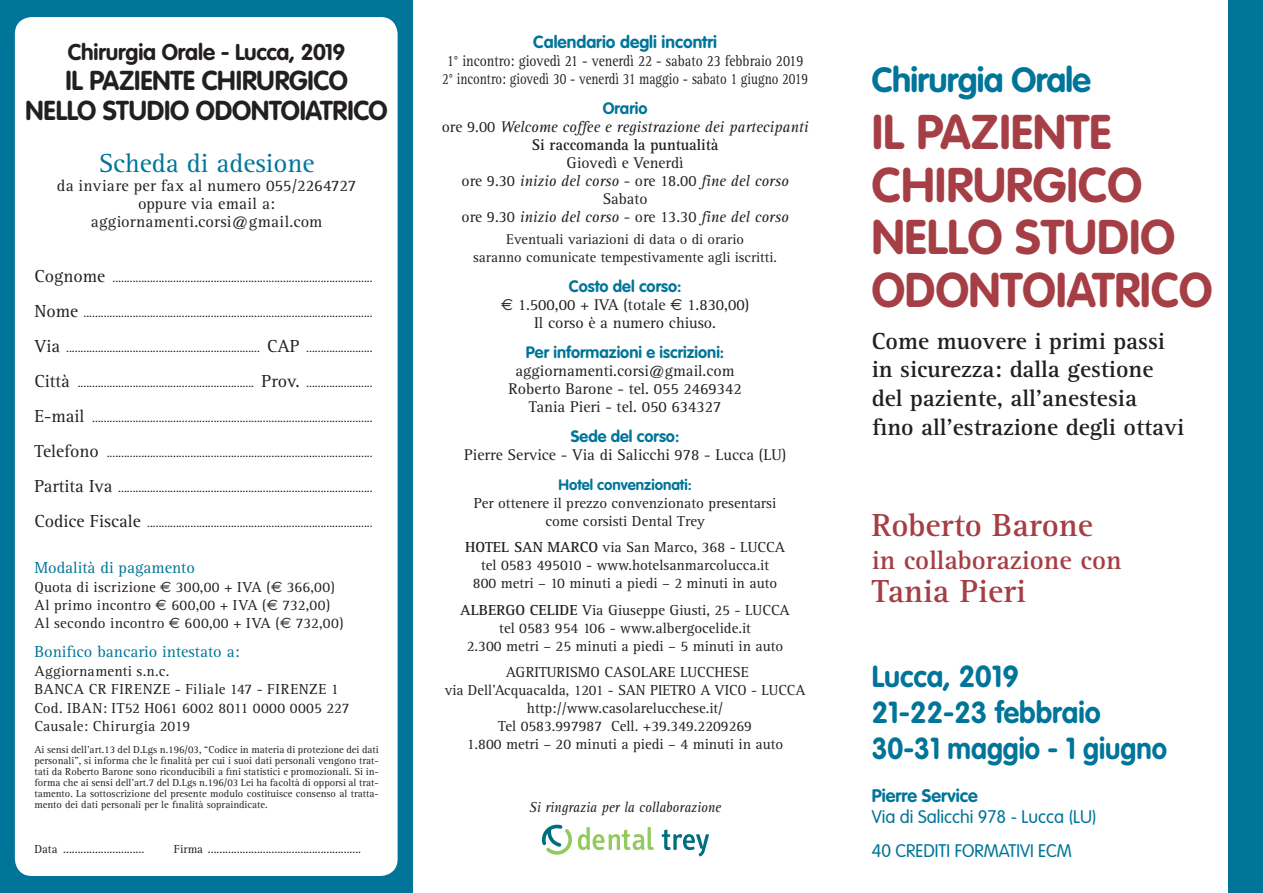
<style>
.page{position:relative;width:1263px;height:893px;background:#fff}
.page>*{position:absolute;margin:0;border:0;box-sizing:border-box;transform-origin:0 0}
.t1{font:700 48px/52.5px "VAG Rounded";color:#a53e45}
.Normale{font:700 34.5px "VAG Rounded";letter-spacing:-.02em;color:#007599}
.t2{font:700 33px "Rotis Serif";color:#a53e45}
.t3{font:700 30px "VAG Rounded";color:#007599;scale:.96 1}
.t4{font:700 30px "VAG Rounded";color:#007599;scale:.92 1}
.t5{font:700 27px "VAG Rounded";letter-spacing:-.01em;color:#231f20}
.t6{font:700 27px "Rotis Serif";color:#a53e45}
.t7{font:27px "Rotis Serif";color:#007599}
.Normale-2{font:700 24px "Rotis Serif";color:#231f20}
.t8{font:700 22.5px "VAG Rounded";letter-spacing:-.01em;color:#231f20}
.Normale-3{font:300 18px "VAG Rounded";color:#007599}
.Normale-4{font:700 18px "VAG Rounded";color:#007599}
.Normale-5{font:700 17.25px "VAG Rounded";color:#007599}
.t9{font:16.5px "Rotis Serif";letter-spacing:.015em;color:#231f20}
.Normale-6{font:16.5px "Rotis Serif";color:#007599}
.Normale-7{font:700 16.35px "VAG Rounded";color:#007599}
.Normale-8{font:16.05px "Rotis Serif";color:#231f20}
.Normale-9{font:italic 16.05px "Rotis Serif";color:#231f20}
.Normale-10{font:16.05px "Rotis Serif";color:#231f20;scale:.8 1}
.Normale-11{font:16.05px "Rotis Serif";color:#231f20;scale:.85 1}
.Normale-12{font:700 16.05px "Rotis Serif";color:#231f20;scale:.95 1}
.Normale-13{font:15px/18px "Rotis Serif";color:#231f20;text-align:center}
.Normale-14{font:15px "Rotis Serif";letter-spacing:.02em;color:#231f20}
.Normale-15{font:15px/18.5px "Rotis Serif";letter-spacing:.03em;color:#231f20}
.Normale-16{font:italic 15px "Rotis Serif";color:#231f20;scale:.92 1}
.Normale-17{font:15px "Rotis Serif";letter-spacing:.025em;color:#231f20}
.Normale-18{font:700 15px "VAG Rounded";color:#007599}
.Normale-19{font:14.55px "Rotis Serif";color:#231f20}
.t10{font:12px "Rotis Serif";color:#231f20}
.t11{font:10.5px/10.9px "Rotis Serif";color:#231f20;text-align:justify}
.s1{font-size:18px}
.s2{font-family:"Euro Sans"}
.s3{font-style:normal}
.s4{font-weight:700}
</style>
<div class="page">
<div style="left:0;top:0;width:412px;height:893px;background:#007599"></div>
<div style="left:15px;top:17px;width:383px;height:859px;background:#fff;border-radius:17px"></div>
<svg style="left:662px;top:829px;width:47px;height:27px"></svg>
<svg style="left:542px;top:825px;width:112px;height:30px"></svg>
<div style="left:1229px;top:0;width:34px;height:893px;background:#007599"></div>
<p class="t8" style="left:68px;top:39px;width:279px">Chirurgia Orale - Lucca, 2019</p>
<p class="t5" style="left:65px;top:65px;width:284px">IL PAZIENTE CHIRURGICO</p>
<p class="t5" style="left:25px;top:95px;width:364px">NELLO STUDIO ODONTOIATRICO</p>
<p class="t7" style="left:99px;top:148px;width:217px">Scheda di adesione</p>
<p class="t9" style="left:57px;top:176px;width:301px">da inviare per fax al numero 055/2264727</p>
<p class="t9" style="left:138px;top:194px;width:139px">oppure via email a:</p>
<p class="t9" style="left:91px;top:213px;width:233px">aggiornamenti.corsi@gmail.com</p>
<p class="t10" style="left:34px;top:271px;width:340px"><span class="s1">Cognome</span> ..........................................................................................</p>
<p class="t10" style="left:34px;top:306px;width:340px"><span class="s1">Nome</span> ....................................................................................................</p>
<p class="t10" style="left:34px;top:341px;width:340px"><span class="s1">Via</span> ................................................................... <span class="s1">CAP</span> .......................</p>
<p class="t10" style="left:34px;top:376px;width:340px"><span class="s1">Città</span> ............................................................. <span class="s1">Prov.</span> .......................</p>
<p class="t10" style="left:34px;top:411px;width:340px"><span class="s1">E-mail</span> .................................................................................................</p>
<p class="t10" style="left:34px;top:446px;width:340px"><span class="s1">Telefono</span> ............................................................................................</p>
<p class="t10" style="left:34px;top:481px;width:340px"><span class="s1">Partita Iva</span> ........................................................................................</p>
<p class="t10" style="left:34px;top:516px;width:340px"><span class="s1">Codice Fiscale</span> ..............................................................................</p>
<p class="Normale-6" style="left:34px;top:558px;width:162px">Modalità di pagamento</p>
<p class="Normale-14" style="left:34px;top:578px;width:302px">Quota di iscrizione <span class="s2">€</span> 300,00 + IVA (<span class="s2">€</span> 366,00)</p>
<p class="Normale-14" style="left:34px;top:596px;width:298px">Al primo incontro <span class="s2">€</span> 600,00 + IVA (<span class="s2">€</span> 732,00)</p>
<p class="Normale-13" style="left:34px;top:615px;width:311px">Al secondo incontro <span class="s2">€</span> 600,00 + IVA (<span class="s2">€</span> 732,00)</p>
<p class="Normale-6" style="left:34px;top:642px;width:207px">Bonifico bancario intestato a:</p>
<p class="Normale-14" style="left:34px;top:662px;width:136px">Aggiornamenti s.n.c.</p>
<p class="Normale-15" style="left:34px;top:680px;width:317px">BANCA CR FIRENZE - Filiale 147 - FIRENZE 1<br>Cod. IBAN: IT52 H061 6002 8011 0000 0005 227</p>
<p class="Normale-17" style="left:34px;top:717px;width:157px">Causale: Chirurgia 2019</p>
<p class="t11" style="left:34px;top:744px;width:346px">Ai sensi dell’art.13 del D.Lgs n.196/03, “Codice in materia di protezione dei dati personali”, si informa che le finalità per cui i suoi dati personali vengono trat&shy;tati da Roberto Barone sono riconducibili a fini statistici e promozionali. Si in&shy;forma che ai sensi dell’art.7 del D.Lgs n.196/03 Lei ha facoltà di opporsi al trat&shy;tamento. La sottoscrizione del presente modulo costituisce consenso al tratta&shy;mento dei dati personali per le finalità sopraindicate.</p>
<p class="t10" style="left:34px;top:842px;width:111px">Data ............................</p>
<p class="t10" style="left:174px;top:842px;width:189px">Firma .....................................................</p>
<p class="Normale-5" style="left:533px;top:31px;width:185px">Calendario degli incontri</p>
<p class="Normale-11" style="left:447px;top:51px;width:421px">1° incontro: giovedì 21 - venerdì 22 - sabato 23 febbraio 2019</p>
<p class="Normale-10" style="left:442px;top:69px;width:459px">2° incontro: giovedì 30 - venerdì 31 maggio - sabato 1 giugno 2019</p>
<p class="Normale-7" style="left:603px;top:98px;width:46px">Orario</p>
<p class="Normale-9" style="left:442px;top:117px;width:368px"><span class="s3">ore 9.00</span> Welcome coffee e registrazione dei partecipanti</p>
<p class="Normale-12" style="left:532px;top:135px;width:198px">Si raccomanda la puntualità</p>
<p class="Normale-8" style="left:567px;top:153px;width:118px">Giovedì e Venerdì</p>
<p class="Normale-9" style="left:461px;top:171px;width:329px"><span class="s3">ore 9.30</span> inizio del corso <span class="s3">- ore 18.00</span> fine del corso</p>
<p class="Normale-8" style="left:603px;top:189px;width:46px">Sabato</p>
<p class="Normale-9" style="left:461px;top:207px;width:329px"><span class="s3">ore 9.30</span> inizio del corso <span class="s3">- ore 13.30</span> fine del corso</p>
<p class="Normale-19" style="left:506px;top:231px;width:239px">Eventuali variazioni di data o di orario</p>
<p class="Normale-19" style="left:473px;top:249px;width:305px">saranno comunicate tempestivamente agli iscritti.</p>
<p class="Normale-7" style="left:569px;top:276px;width:114px">Costo del corso:</p>
<p class="Normale-8" style="left:501px;top:295px;width:250px"><span class="s2">€</span> 1.500,00 + IVA (totale <span class="s2">€</span> 1.830,00)</p>
<p class="Normale-8" style="left:534px;top:313px;width:184px">Il corso è a numero chiuso.</p>
<p class="Normale-7" style="left:526px;top:342px;width:200px">Per informazioni e iscrizioni:</p>
<p class="Normale-8" style="left:516px;top:361px;width:221px">aggiornamenti.corsi@gmail.com</p>
<p class="Normale-8" style="left:508px;top:379px;width:235px">Roberto Barone - tel. 055 2469342</p>
<p class="Normale-8" style="left:529px;top:397px;width:194px">Tania Pieri - tel. 050 634327</p>
<p class="Normale-7" style="left:571px;top:426px;width:110px">Sede del corso:</p>
<p class="Normale-8" style="left:464px;top:445px;width:324px">Pierre Service - Via di Salicchi 978 - Lucca (LU)</p>
<p class="Normale-18" style="left:558px;top:476px;width:135px">Hotel convenzionati:</p>
<p class="Normale-13" style="left:474px;top:494px;width:304px">Per ottenere il prezzo convenzionato presentarsi come corsisti Dental Trey</p>
<p class="Normale-13" style="left:465px;top:539px;width:321px"><span class="s4">HOTEL SAN MARCO</span> via San Marco, 368 - LUCCA</p>
<p class="Normale-13" style="left:481px;top:557px;width:290px">tel 0583 495010 - www.hotelsanmarcolucca.it</p>
<p class="Normale-13" style="left:473px;top:575px;width:306px">800 metri – 10 minuti a piedi – 2 minuti in auto</p>
<p class="Normale-13" style="left:460px;top:601px;width:331px"><span class="s4">ALBERGO CELIDE</span> Via Giuseppe Giusti, 25 - LUCCA</p>
<p class="Normale-13" style="left:499px;top:619px;width:253px">tel 0583 954 106 - www.albergocelide.it</p>
<p class="Normale-13" style="left:467px;top:637px;width:318px">2.300 metri – 25 minuti a piedi – 5 minuti in auto</p>
<p class="Normale-13" style="left:506px;top:664px;width:244px">AGRITURISMO CASOLARE LUCCHESE</p>
<p class="Normale-13" style="left:445px;top:682px;width:362px">via Dell’Acquacalda, 1201 - SAN PIETRO A VICO - LUCCA</p>
<p class="Normale-13" style="left:527px;top:700px;width:198px">http://www.casolarelucchese.it/</p>
<p class="Normale-13" style="left:498px;top:718px;width:255px">Tel 0583.997987 Cell. +39.349.2209269</p>
<p class="Normale-13" style="left:467px;top:736px;width:318px">1.800 metri – 20 minuti a piedi – 4 minuti in auto</p>
<p class="Normale-16" style="left:529px;top:798px;width:210px">Si ringrazia per la collaborazione</p>
<p class="Normale" style="left:872px;top:59px;width:221px">Chirurgia Orale</p>
<p class="t1" style="left:872px;top:106px;width:241px">IL PAZIENTE</p>
<p class="t1" style="left:872px;top:158px;width:272px">CHIRURGICO</p>
<p class="t1" style="left:872px;top:211px;width:342px">NELLO STUDIO<br>ODONTOIATRICO</p>
<p class="Normale-2" style="left:872px;top:326px;width:295px">Come muovere i primi passi</p>
<p class="Normale-2" style="left:872px;top:355px;width:283px">in sicurezza: dalla gestione</p>
<p class="Normale-2" style="left:872px;top:384px;width:267px">del paziente, all’anestesia</p>
<p class="Normale-2" style="left:872px;top:413px;width:314px">fino all’estrazione degli ottavi</p>
<p class="t2" style="left:872px;top:506px;width:223px">Roberto Barone</p>
<p class="t6" style="left:872px;top:544px;width:251px">in collaborazione con</p>
<p class="t2" style="left:872px;top:571px;width:156px">Tania Pieri</p>
<p class="t3" style="left:872px;top:658px;width:155px">Lucca, 2019</p>
<p class="t3" style="left:872px;top:694px;width:240px">21-22-23 febbraio</p>
<p class="t4" style="left:872px;top:730px;width:323px">30-31 maggio - 1 giugno</p>
<p class="Normale-4" style="left:872px;top:785px;width:108px">Pierre Service</p>
<p class="Normale-3" style="left:872px;top:806px;width:226px">Via di Salicchi 978 - Lucca (LU)</p>
<p class="Normale-3" style="left:872px;top:841px;width:202px">40 CREDITI FORMATIVI ECM</p>
</div>
